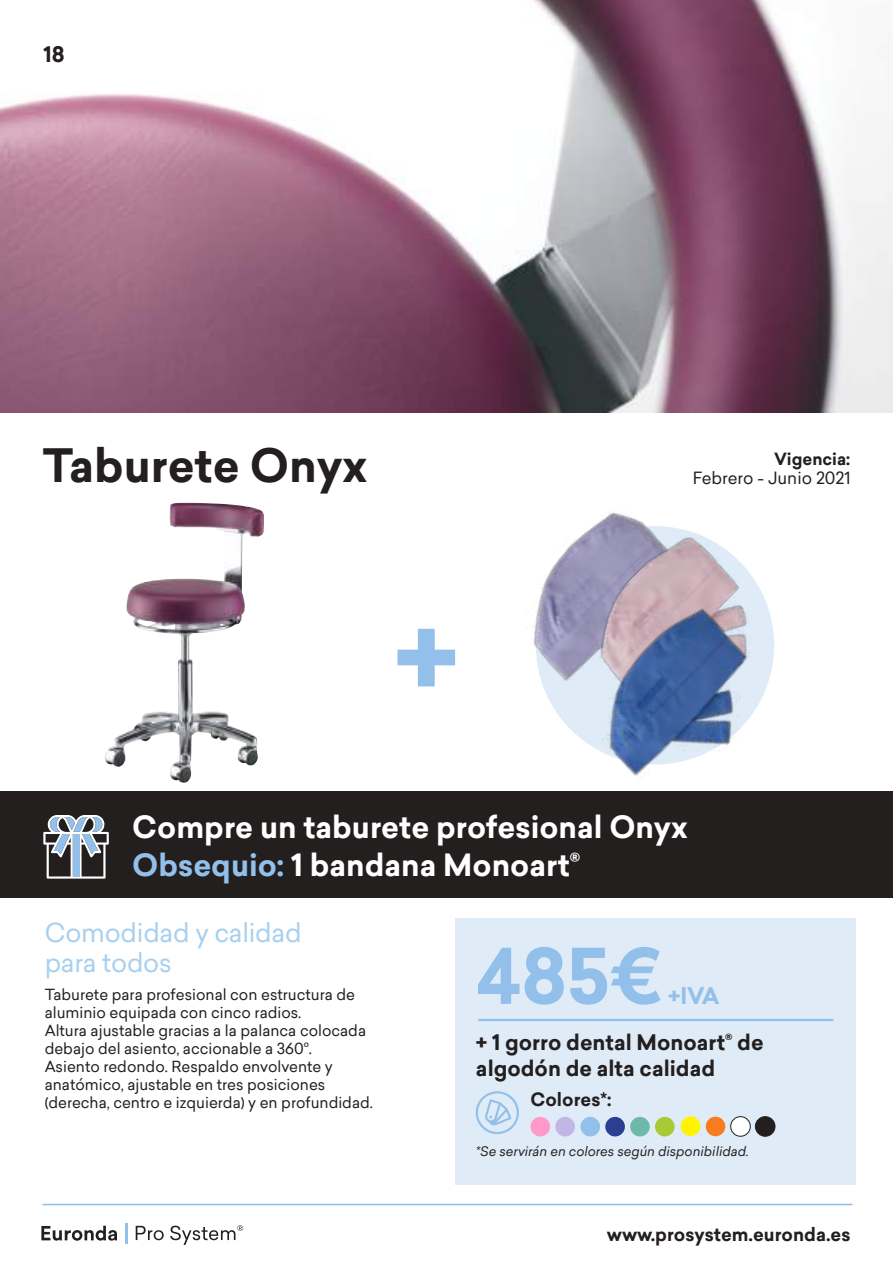
<style>
.page{position:relative;width:893px;height:1263px;background:#fff}
.page>*{position:absolute;margin:0;border:0;box-sizing:border-box;transform-origin:0 0}
.t1{font:700 118.5px "Sailec";color:#92c0ea}
.t2{font:700 75px "Sailec";color:#92c0ea}
.t3{font:700 45px "Sailec";color:#241f1f}
.t4{font:700 30px/37.5px "Sailec";color:#fff}
.t5{font:25.5px/30.6px "Sailec";letter-spacing:-.01em;color:#a7d0ef}
.t6{font:700 22.5px "Sailec";color:#92c0ea}
.t7{font:700 21px/25.2px "Sailec";color:#241f1f}
.t8{font:700 18px "Sailec";color:#241f1f}
.t9{font:16.5px "Sailec";color:#241f1f}
.t10{font:700 16.5px "Sailec";color:#241f1f}
.t11{font:15px/18px "Sailec";color:#241f1f}
.t12{font:italic 12.9px "Sailec";color:#241f1f}
.s1{color:#92c0ea}
</style>
<div class="page">
<hr style="left:43px;top:1204px;width:810px;height:1px;background:#92c0ea">
<hr style="left:125px;top:1224px;width:2px;height:20px;background:#92c0ea">
<svg style="left:41px;top:1226px;width:76px;height:15px"></svg>
<svg style="left:136px;top:1226px;width:28px;height:14px"></svg>
<svg style="left:170px;top:1225px;width:73px;height:20px"></svg>
<img style="left:0;top:0;width:893px;height:412px">
<img style="left:105px;top:503px;width:153px;height:280px">
<div style="left:0;top:792px;width:893px;height:106px;background:#241f1f"></div>
<svg style="left:43px;top:815px;width:66px;height:63px"></svg>
<div style="left:73px;top:834px;width:6px;height:42px;background:#92c0ea"></div>
<div style="left:455px;top:918px;width:401px;height:266px;background:#dfecf8"></div>
<svg style="left:476px;top:1091px;width:43px;height:43px"></svg>
<div style="left:555px;top:1117px;width:20px;height:19px;background:#c2b6e7;border-radius:50%"></div>
<div style="left:530px;top:1117px;width:20px;height:19px;background:#ff99c9;border-radius:50%"></div>
<div style="left:706px;top:1117px;width:19px;height:19px;background:#f87b1f;border-radius:50%"></div>
<div style="left:580px;top:1117px;width:20px;height:19px;background:#92c0ea;border-radius:50%"></div>
<div style="left:731px;top:1117px;width:19px;height:19px;background:#fff;border-radius:50%"></div>
<div style="left:730px;top:1116px;width:20px;height:20px;border:1px solid #241f1f;border-radius:50%"></div>
<div style="left:755px;top:1117px;width:20px;height:19px;background:#241f1f;border-radius:50%"></div>
<div style="left:755px;top:1116px;width:20px;height:20px;border:1px solid #241f1f;border-radius:50%"></div>
<div style="left:605px;top:1117px;width:20px;height:19px;background:#2a3f91;border-radius:50%"></div>
<div style="left:630px;top:1117px;width:20px;height:19px;background:#6dbaab;border-radius:50%"></div>
<div style="left:655px;top:1117px;width:20px;height:19px;background:#aac936;border-radius:50%"></div>
<div style="left:681px;top:1116px;width:19px;height:20px;background:#fff300;border-radius:50%"></div>
<img style="left:533px;top:574px;width:16px;height:125px">
<img style="left:551px;top:512px;width:196px;height:58px">
<img style="left:549px;top:570px;width:261px;height:222px">
<hr style="left:478px;top:1019px;width:355px;height:2px;background:#92c0ea">
<h3 class="t7" style="left:43px;top:42px;width:23px">18</h3>
<h3 class="t3" style="left:42px;top:433px;width:326px">Taburete Onyx</h3>
<h1 class="t1" style="left:394px;top:573px;width:66px">+</h1>
<p class="t10" style="left:774px;top:447px;width:78px">Vigencia:</p>
<p class="t9" style="left:693px;top:467px;width:159px">Febrero - Junio 2021</p>
<h3 class="t4" style="left:132px;top:809px;width:557px">Compre un taburete profesional Onyx<br><span class="s1">Obsequio:</span> 1 bandana Monoart<sup>®</sup></h3>
<h3 class="t5" style="left:45px;top:917px;width:258px">Comodidad y calidad para todos</h3>
<p class="t11" style="left:45px;top:986px;width:330px">Taburete para profesional con estructura de aluminio equipada con cinco radios.<br>Altura ajustable gracias a la palanca colocada debajo del asiento, accionable a 360°.<br>Asiento redondo. Respaldo envolvente y anatómico, ajustable en tres posiciones (derecha, centro e izquierda) y en profundidad.</p>
<h2 class="t2" style="left:476px;top:923px;width:189px">485€</h2>
<h3 class="t6" style="left:668px;top:979px;width:53px">+IVA</h3>
<h3 class="t7" style="left:476px;top:1030px;width:289px">+ 1 gorro dental Monoart<sup>®</sup> de algodón de alta calidad</h3>
<p class="t8" style="left:530px;top:1087px;width:83px">Colores*:</p>
<p class="t12" style="left:476px;top:1142px;width:274px">*Se servirán en colores según disponibilidad.</p>
<p class="t8" style="left:607px;top:1221px;width:245px">www.prosystem.euronda.es</p>
</div>
